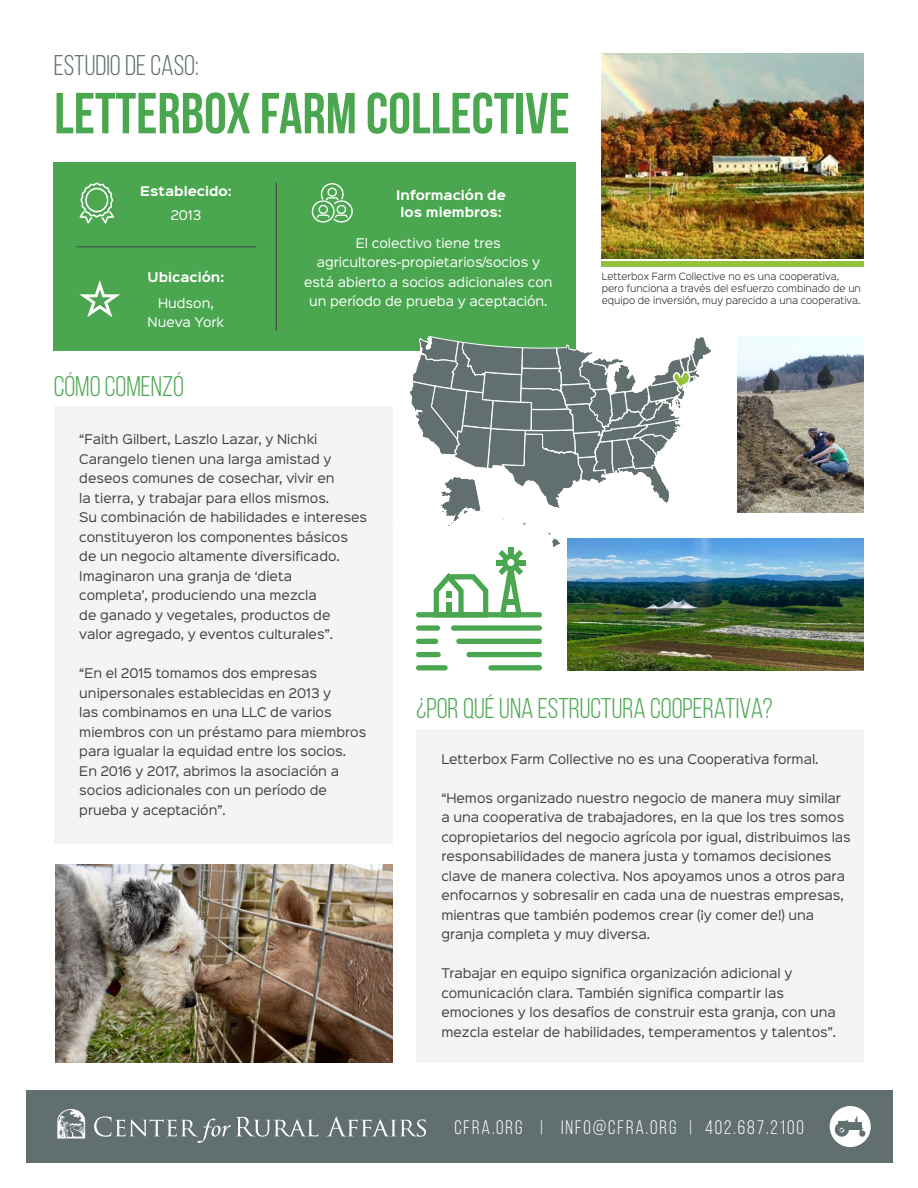
<style>
.page{position:relative;width:918px;height:1188px;background:#fff}
.page>*{position:absolute;margin:0;border:0;box-sizing:border-box;transform-origin:0 0}
.t1{font:700 57.75px "Bebas Neue";color:#4aa750}
.t2{font:28.5px "Bebas Neue";color:#4aa750}
.t3{font:28.5px "Bebas Neue";color:#616f6f}
.Section_Heading{font:19.5px "Bebas Neue";letter-spacing:.1em;color:#fff}
.t4{font:12px/19.5px "Sinkin Sans 400";color:#414042}
.t5{font:12px "Sinkin Sans 400";color:#fff}
.t6{font:700 12px/16.5px "Sinkin Sans 700";color:#fff;text-align:center}
.t7{font:300 9px "Sinkin Sans 300";color:#231f20}
</style>
<div class="page">
<div style="left:54px;top:162px;width:522px;height:189px;background:#4aa750"></div>
<div style="left:26px;top:1090px;width:866px;height:73px;background:#616f6f"></div>
<svg style="left:94px;top:1117px;width:224px;height:26px"></svg>
<svg style="left:327px;top:1117px;width:99px;height:20px"></svg>
<svg style="left:57px;top:1109px;width:28px;height:30px"></svg>
<div style="left:830px;top:1106px;width:41px;height:41px;background:#fff;border-radius:50%"></div>
<svg style="left:835px;top:1116px;width:30px;height:21px"></svg>
<svg style="left:80px;top:183px;width:34px;height:41px"></svg>
<hr style="left:276px;top:182px;width:1px;height:149px;background:#414042">
<img style="left:602px;top:53px;width:262px;height:205px">
<hr style="left:76px;top:246px;width:180px;height:1px;background:#414042">
<div style="left:54px;top:406px;width:338px;height:437px;background:#f4f4f4"></div>
<div style="left:602px;top:261px;width:262px;height:6px;background:#96c13d"></div>
<svg style="left:79px;top:280px;width:41px;height:37px"></svg>
<svg style="left:312px;top:183px;width:41px;height:40px"></svg>
<div style="left:416px;top:729px;width:448px;height:333px;background:#f4f4f4"></div>
<img style="left:55px;top:864px;width:337px;height:198px">
<img style="left:738px;top:336px;width:126px;height:177px">
<img style="left:568px;top:539px;width:296px;height:131px">
<div style="left:488px;top:665px;width:54px;height:5px;background:#4aa750;border-radius:3px"></div>
<div style="left:416px;top:665px;width:32px;height:5px;background:#4aa750;border-radius:3px"></div>
<div style="left:466px;top:652px;width:76px;height:5px;background:#4aa750;border-radius:3px"></div>
<div style="left:416px;top:652px;width:25px;height:5px;background:#4aa750;border-radius:3px"></div>
<div style="left:456px;top:639px;width:86px;height:5px;background:#4aa750;border-radius:3px"></div>
<div style="left:416px;top:639px;width:22px;height:5px;background:#4aa750;border-radius:3px"></div>
<div style="left:451px;top:625px;width:91px;height:6px;background:#4aa750;border-radius:3px"></div>
<div style="left:416px;top:625px;width:24px;height:6px;background:#4aa750;border-radius:3px"></div>
<svg style="left:392px;top:335px;width:321px;height:282px"></svg>
<p class="t3" style="left:54px;top:50px;width:146px">ESTUDIO DE CASO:</p>
<p class="t1" style="left:54px;top:82px;width:517px">LETTERBOX FARM COLLECTIVE</p>
<p class="t6" style="left:140px;top:183px;width:93px">Establecido:</p>
<p class="t5" style="left:171px;top:205px;width:32px">2013</p>
<p class="t6" style="left:396px;top:188px;width:111px">Información de los miembros:</p>
<p class="t5" style="left:356px;top:233px;width:146px">El colectivo tiene tres</p>
<p class="t5" style="left:317px;top:253px;width:225px">agricultores-propietarios/socios y</p>
<p class="t5" style="left:304px;top:272px;width:250px">está abierto a socios adicionales con</p>
<p class="t5" style="left:309px;top:292px;width:240px">un período de prueba y aceptación.</p>
<p class="t6" style="left:148px;top:270px;width:78px">Ubicación:</p>
<p class="t7" style="left:602px;top:269px;width:239px">Letterbox Farm Collective no es una cooperativa,</p>
<p class="t7" style="left:602px;top:281px;width:261px">pero funciona a través del esfuerzo combinado de un</p>
<p class="t5" style="left:158px;top:293px;width:57px">Hudson,</p>
<p class="t7" style="left:602px;top:293px;width:260px">equipo de inversión, muy parecido a una cooperativa.</p>
<p class="t5" style="left:148px;top:312px;width:78px">Nueva York</p>
<p class="t2" style="left:54px;top:371px;width:132px">CÓMO COMENZÓ</p>
<p class="t4" style="left:79px;top:429px;width:240px">“Faith Gilbert, Laszlo Lazar, y Nichki</p>
<p class="t4" style="left:79px;top:448px;width:257px">Carangelo tienen una larga amistad y deseos comunes de cosechar, vivir en</p>
<p class="t4" style="left:79px;top:487px;width:252px">la tierra, y trabajar para ellos mismos.</p>
<p class="t4" style="left:79px;top:507px;width:289px">Su combinación de habilidades e intereses constituyeron los componentes básicos</p>
<p class="t4" style="left:79px;top:546px;width:262px">de un negocio altamente diversificado.<br>Imaginaron una granja de ‘dieta</p>
<p class="t4" style="left:79px;top:585px;width:239px">completa’, produciendo una mezcla</p>
<p class="t4" style="left:79px;top:604px;width:253px">de ganado y vegetales, productos de</p>
<p class="t4" style="left:79px;top:624px;width:255px">valor agregado, y eventos culturales”.</p>
<p class="t4" style="left:79px;top:663px;width:239px">“En el 2015 tomamos dos empresas</p>
<p class="t4" style="left:79px;top:682px;width:253px">unipersonales establecidas en 2013 y</p>
<p class="t4" style="left:79px;top:702px;width:289px">las combinamos en una LLC de varios miembros con un préstamo para miembros para igualar la equidad entre los socios.</p>
<p class="t4" style="left:79px;top:760px;width:261px">En 2016 y 2017, abrimos la asociación a</p>
<p class="t4" style="left:79px;top:780px;width:249px">socios adicionales con un período de</p>
<p class="t4" style="left:79px;top:799px;width:148px">prueba y aceptación”.</p>
<p class="t2" style="left:416px;top:692px;width:358px">¿POR QUÉ UNA ESTRUCTURA COOPERATIVA?</p>
<p class="t4" style="left:441px;top:748px;width:379px">Letterbox Farm Collective no es una Cooperativa formal.</p>
<p class="t4" style="left:441px;top:787px;width:411px">“Hemos organizado nuestro negocio de manera muy similar a una cooperativa de trabajadores, en la que los tres somos copropietarios del negocio agrícola por igual, distribuimos las responsabilidades de manera justa y tomamos decisiones clave de manera colectiva. Nos apoyamos unos a otros para enfocarnos y sobresalir en cada una de nuestras empresas, mientras que también podemos crear (¡y comer de!) una</p>
<p class="t4" style="left:441px;top:924px;width:210px">granja completa y muy diversa.</p>
<p class="t4" style="left:441px;top:963px;width:353px">Trabajar en equipo significa organización adicional y</p>
<p class="t4" style="left:441px;top:982px;width:344px">comunicación clara. También significa compartir las</p>
<p class="t4" style="left:441px;top:1002px;width:397px">emociones y los desafíos de construir esta granja, con una mezcla estelar de habilidades, temperamentos y talentos”.</p>
<p class="Section_Heading" style="left:454px;top:1117px;width:351px">CFRA.ORG | INFO@CFRA.ORG | 402.687.2100</p>
</div>
